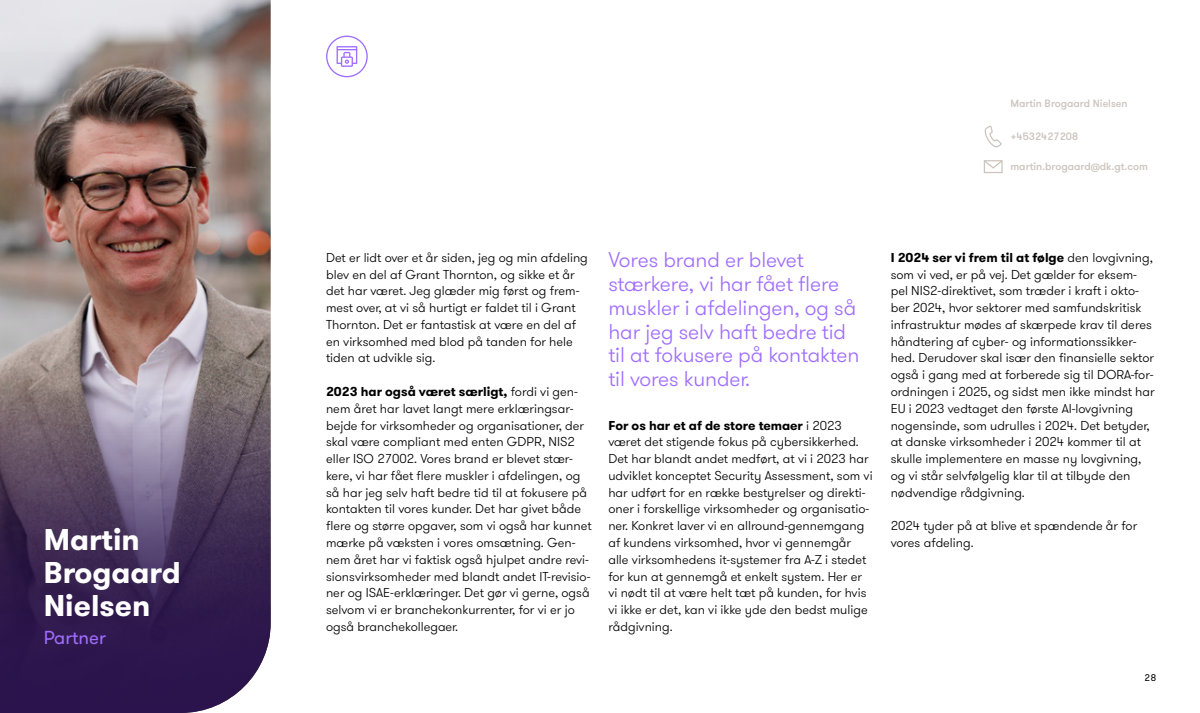
<style>
.page{position:relative;width:1200px;height:713px;background:#fff}
.page>*{position:absolute;margin:0;border:0;box-sizing:border-box;transform-origin:0 0}
.t1{font:700 30px/33px "GT Walsheim Pro";color:#fff}
.t2{font:300 21.25px/23.8px "GT Walsheim Pro";letter-spacing:-.005em;color:#a06dff}
.t3{font:18.75px "GT Walsheim Pro";color:#a06dff}
.t4{font:300 12.88px/16.8px "GT Walsheim Pro";color:#000}
.t5{font:500 10.62px "GT Walsheim Pro";color:#ccc4bd}
.t6{font:9.62px "GT Walsheim Pro";color:#000}
.s1{font-weight:700}
</style>
<div class="page">
<img style="left:0;top:0;width:271px;height:51px">
<img style="left:0;top:51px;width:271px;height:661px">
<svg style="left:984px;top:125px;width:18px;height:23px"></svg>
<div style="left:984px;top:160px;width:19px;height:13px;border:1px solid #ccc4bd"></div>
<svg style="left:983px;top:160px;width:20px;height:9px"></svg>
<svg style="left:326px;top:36px;width:42px;height:41px"></svg>
<h1 class="t1" style="left:44px;top:523px;width:139px">Martin<br>Brogaard<br>Nielsen</h1>
<h3 class="t3" style="left:44px;top:625px;width:64px">Partner</h3>
<p class="t5" style="left:1010px;top:97px;width:119px">Martin Brogaard Nielsen</p>
<p class="t5" style="left:1010px;top:129px;width:69px">+4532427208</p>
<p class="t5" style="left:1010px;top:160px;width:139px">martin.brogaard@dk.gt.com</p>
<p class="t4" style="left:326px;top:249px;width:263px">Det er lidt over et år siden, jeg og min afdeling blev en del af Grant Thornton, og sikke et år det har været. Jeg glæder mig først og frem&shy;mest over, at vi så hurtigt er faldet til i Grant Thornton. Det er fantastisk at være en del af en virksomhed med blod på tanden for hele tiden at udvikle sig.</p>
<p class="t4" style="left:326px;top:383px;width:267px"><span class="s1">2023 har også været særligt,</span> fordi vi gen&shy;nem året har lavet langt mere erklæringsar&shy;bejde for virksomheder og organisationer, der skal være compliant med enten GDPR, NIS2 eller ISO 27002. Vores brand er blevet stær&shy;kere, vi har fået flere muskler i afdelingen, og så har jeg selv haft bedre tid til at fokusere på kontakten til vores kunder. Det har givet både flere og større opgaver, som vi også har kunnet mærke på væksten i vores omsætning. Gen&shy;nem året har vi faktisk også hjulpet andre revi&shy;sionsvirksomheder med blandt andet IT-revisio&shy;ner og ISAE-erklæringer. Det gør vi gerne, også selvom vi er branchekonkurrenter, for vi er jo også branchekollegaer.</p>
<h2 class="t2" style="left:608px;top:248px;width:253px">Vores brand er blevet stærkere, vi har fået flere muskler i afdelingen, og så har jeg selv haft bedre tid til at fokusere på kontakten til vores kunder.</h2>
<p class="t4" style="left:608px;top:417px;width:266px"><span class="s1">For os har et af de store temaer</span> i 2023 været det stigende fokus på cybersikkerhed.<br>Det har blandt andet medført, at vi i 2023 har udviklet konceptet Security Assessment, som vi har udført for en række bestyrelser og direkti&shy;oner i forskellige virksomheder og organisatio&shy;ner. Konkret laver vi en allround-gennemgang af kundens virksomhed, hvor vi gennemgår alle virksomhedens it-systemer fra A-Z i stedet for kun at gennemgå et enkelt system. Her er vi nødt til at være helt tæt på kunden, for hvis vi ikke er det, kan vi ikke yde den bedst mulige rådgivning.</p>
<p class="t4" style="left:891px;top:249px;width:265px"><span class="s1">I 2024 ser vi frem til at følge</span> den lovgivning, som vi ved, er på vej. Det gælder for eksem&shy;pel NIS2-direktivet, som træder i kraft i okto&shy;ber 2024, hvor sektorer med samfundskritisk infrastruktur mødes af skærpede krav til deres håndtering af cyber- og informationssikker&shy;hed. Derudover skal især den finansielle sektor også i gang med at forberede sig til DORA-for&shy;ordningen i 2025, og sidst men ikke mindst har EU i 2023 vedtaget den første AI-lovgivning nogensinde, som udrulles i 2024. Det betyder, at danske virksomheder i 2024 kommer til at skulle implementere en masse ny lovgivning, og vi står selvfølgelig klar til at tilbyde den nødvendige rådgivning.</p>
<p class="t4" style="left:891px;top:517px;width:248px">2024 tyder på at blive et spændende år for vores afdeling.</p>
<p class="t6" style="left:1144px;top:671px;width:13px">28</p>
</div>
